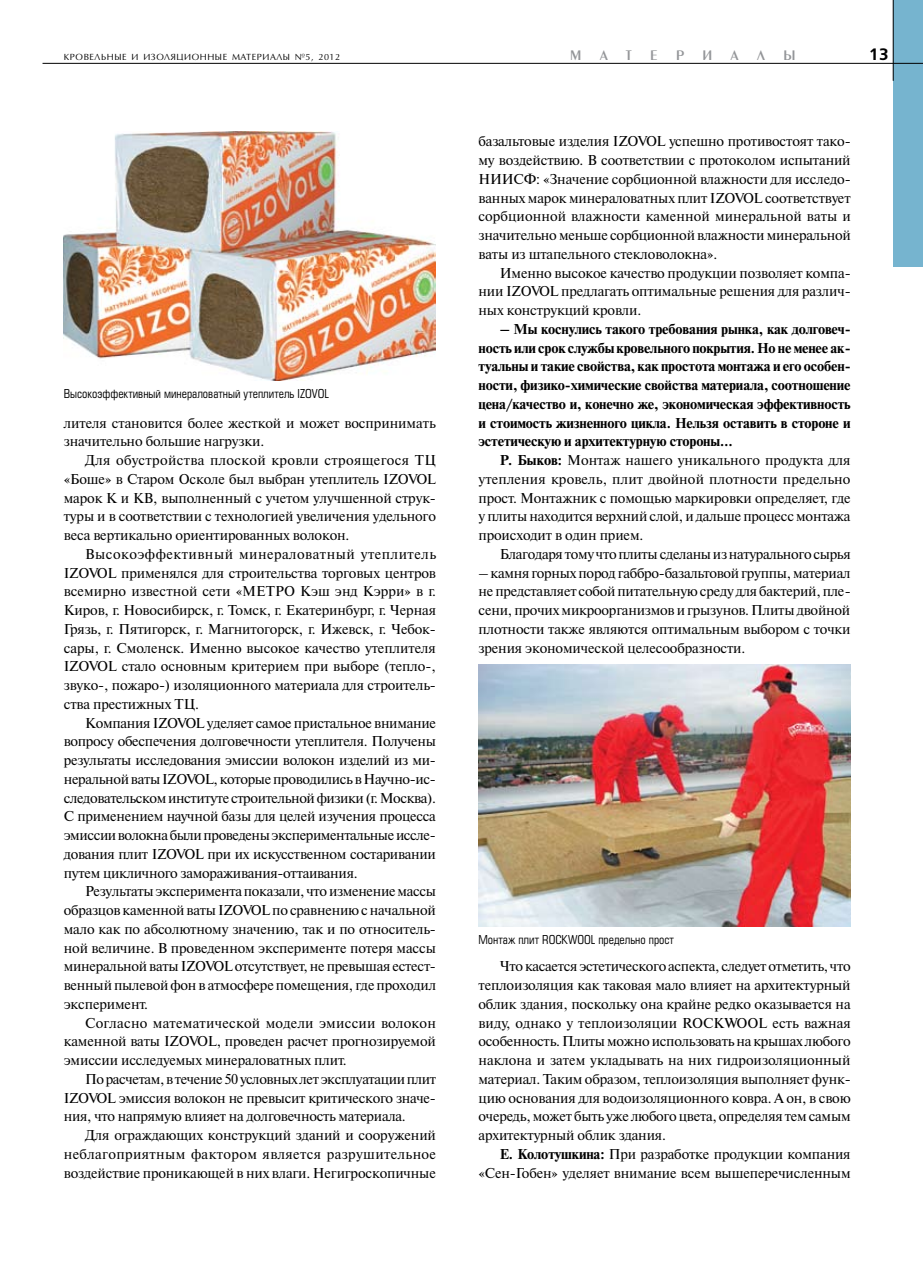
<style>
.page{position:relative;width:923px;height:1263px;background:#fff}
.page>*{position:absolute;margin:0;border:0;box-sizing:border-box;transform-origin:0 0}
.t1{font:700 16.5px "Free Set C";color:#000}
.t2{font:14.55px "Penta Demi";color:#939598}
.t3{font:14.25px/18.8px "Newton C";letter-spacing:-.01em;color:#000;text-align:justify}
.t4{font:700 14.25px/18.8px "Newton C";letter-spacing:-.01em;color:#000;text-align:justify}
.t5{font:12px "Europe Cond";color:#000}
.t6{font:9px "AG Opus";letter-spacing:.065em;color:#000}
.s1{font-weight:700}
</style>
<div class="page">
<div style="left:893px;top:0;width:30px;height:267px;background:#76b4cf"></div>
<img style="left:478px;top:664px;width:372px;height:263px">
<img style="left:64px;top:132px;width:372px;height:248px">
<hr style="left:893px;top:0;width:1px;height:81px;background:#000">
<hr style="left:43px;top:63px;width:880px;height:1px;background:#000">
<p class="t6" style="left:64px;top:51px;width:278px">КРОВЕЛЬНЫЕ И ИЗОЛЯЦИОННЫЕ МАТЕРИАЛЫ №5, 2012</p>
<p class="t2" style="left:570px;top:48px;width:13px">М</p>
<p class="t2" style="left:600px;top:48px;width:34px">А Т</p>
<p class="t2" style="left:650px;top:48px;width:9px">Е</p>
<p class="t2" style="left:676px;top:48px;width:9px">Р</p>
<p class="t2" style="left:702px;top:48px;width:11px">И</p>
<p class="t2" style="left:730px;top:48px;width:10px">А</p>
<p class="t2" style="left:757px;top:48px;width:9px">Л</p>
<p class="t2" style="left:783px;top:48px;width:14px">Ы</p>
<p class="t1" style="left:868px;top:45px;width:22px">13</p>
<p class="t5" style="left:64px;top:386px;width:267px">Высокоэффективный минераловатный утеплитель IZOVOL</p>
<p class="t3" style="left:64px;top:413px;width:373px">лителя становится более жесткой и может воспринимать значительно большие нагрузки.</p>
<p class="t3" style="left:64px;top:451px;width:374px;text-indent:21px">Для обустройства плоской кровли строящегося ТЦ «Боше» в Старом Осколе был выбран утеплитель IZOVOL марок К и КВ, выполненный с учетом улучшенной струк&shy;туры и в соответствии с технологией увеличения удельного веса вертикально ориентированных волокон.</p>
<p class="t3" style="left:64px;top:545px;width:374px;text-indent:21px">Высокоэффективный минераловатный утеплитель IZOVOL применялся для строительства торговых центров всемирно известной сети «МЕТРО Кэш энд Кэрри» в г.<br>Киров, г. Новосибирск, г. Томск, г. Екатеринбург, г. Черная Грязь, г. Пятигорск, г. Магнитогорск, г. Ижевск, г. Чебок&shy;сары, г. Смоленск. Именно высокое качество утеплителя IZOVOL стало основным критерием при выборе (тепло-, звуко-, пожаро-) изоляционного материала для строитель&shy;ства престижных ТЦ.</p>
<p class="t3" style="left:64px;top:713px;width:374px;text-indent:21px">Компания IZOVOL уделяет самое пристальное внимание вопросу обеспечения долговечности утеплителя. Получены результаты исследования эмиссии волокон изделий из ми&shy;неральной ваты IZOVOL, которые проводились в Научно-ис&shy;следовательском институте строительной физики (г. Москва).<br>С применением научной базы для целей изучения процесса эмиссии волокна были проведены экспериментальные иссле&shy;дования плит IZOVOL при их искусственном состаривании путем цикличного замораживания-оттаивания.</p>
<p class="t3" style="left:64px;top:882px;width:374px;text-indent:21px">Результаты эксперимента показали, что изменение массы образцов каменной ваты IZOVOL по сравнению с начальной мало как по абсолютному значению, так и по относитель&shy;ной величине. В проведенном эксперименте потеря массы минеральной ваты IZOVOL отсутствует, не превышая естест&shy;венный пылевой фон в атмосфере помещения, где проходил эксперимент.</p>
<p class="t3" style="left:64px;top:1013px;width:374px;text-indent:21px">Согласно математической модели эмиссии волокон каменной ваты IZOVOL, проведен расчет прогнозируемой эмиссии исследуемых минераловатных плит.</p>
<p class="t3" style="left:64px;top:1070px;width:374px;text-indent:21px">По расчетам, в течение 50 условных лет эксплуатации плит IZOVOL эмиссия волокон не превысит критического значе&shy;ния, что напрямую влияет на долговечность материала.</p>
<p class="t3" style="left:64px;top:1126px;width:374px;text-indent:21px">Для ограждающих конструкций зданий и сооружений неблагоприятным фактором является разрушительное воздействие проникающей в них влаги. Негигроскопичные</p>
<p class="t3" style="left:478px;top:132px;width:374px">базальтовые изделия IZOVOL успешно противостоят тако&shy;му воздействию. В соответствии с протоколом испытаний НИИСФ: «Значение сорбционной влажности для исследо&shy;ванных марок минераловатных плит IZOVOL соответствует сорбционной влажности каменной минеральной ваты и значительно меньше сорбционной влажности минеральной ваты из штапельного стекловолокна».</p>
<p class="t3" style="left:478px;top:263px;width:374px;text-indent:21px">Именно высокое качество продукции позволяет компа&shy;нии IZOVOL предлагать оптимальные решения для различ&shy;ных конструкций кровли.</p>
<p class="t4" style="left:478px;top:320px;width:374px;text-indent:21px">– Мы коснулись такого требования рынка, как долговеч&shy;ность или срок службы кровельного покрытия. Но не менее ак&shy;туальны и такие свойства, как простота монтажа и его особен&shy;ности, физико-химические свойства материала, соотношение цена/качество и, конечно же, экономическая эффективность и стоимость жизненного цикла. Нельзя оставить в стороне и эстетическую и архитектурную стороны…</p>
<p class="t3" style="left:478px;top:451px;width:374px;text-indent:21px"><span class="s1">Р. Быков:</span> Монтаж нашего уникального продукта для утепления кровель, плит двойной плотности предельно прост. Монтажник с помощью маркировки определяет, где у плиты находится верхний слой, и дальше процесс монтажа происходит в один прием.</p>
<p class="t3" style="left:500px;top:545px;width:352px">Благодаря тому что плиты сделаны из натурального сырья</p>
<p class="t3" style="left:478px;top:563px;width:374px">– камня горных пород габбро-базальтовой группы, материал не представляет собой питательную среду для бактерий, пле&shy;сени, прочих микроорганизмов и грызунов. Плиты двойной плотности также являются оптимальным выбором с точки зрения экономической целесообразности.</p>
<p class="t5" style="left:478px;top:932px;width:197px">Монтаж плит ROCKWOOL предельно прост</p>
<p class="t3" style="left:478px;top:957px;width:374px;text-indent:21px">Что касается эстетического аспекта, следует отметить, что теплоизоляция как таковая мало влияет на архитектурный облик здания, поскольку она крайне редко оказывается на виду, однако у теплоизоляции ROCKWOOL есть важная особенность. Плиты можно использовать на крышах любого наклона и затем укладывать на них гидроизоляционный материал. Таким образом, теплоизоляция выполняет функ&shy;цию основания для водоизоляционного ковра. А он, в свою очередь, может быть уже любого цвета, определяя тем самым архитектурный облик здания.</p>
<p class="t3" style="left:478px;top:1145px;width:374px;text-align:right"><span class="s1">Е. Колотушкина:</span> При разработке продукции компания «Сен-Гобен» уделяет внимание всем вышеперечисленным</p>
</div>
